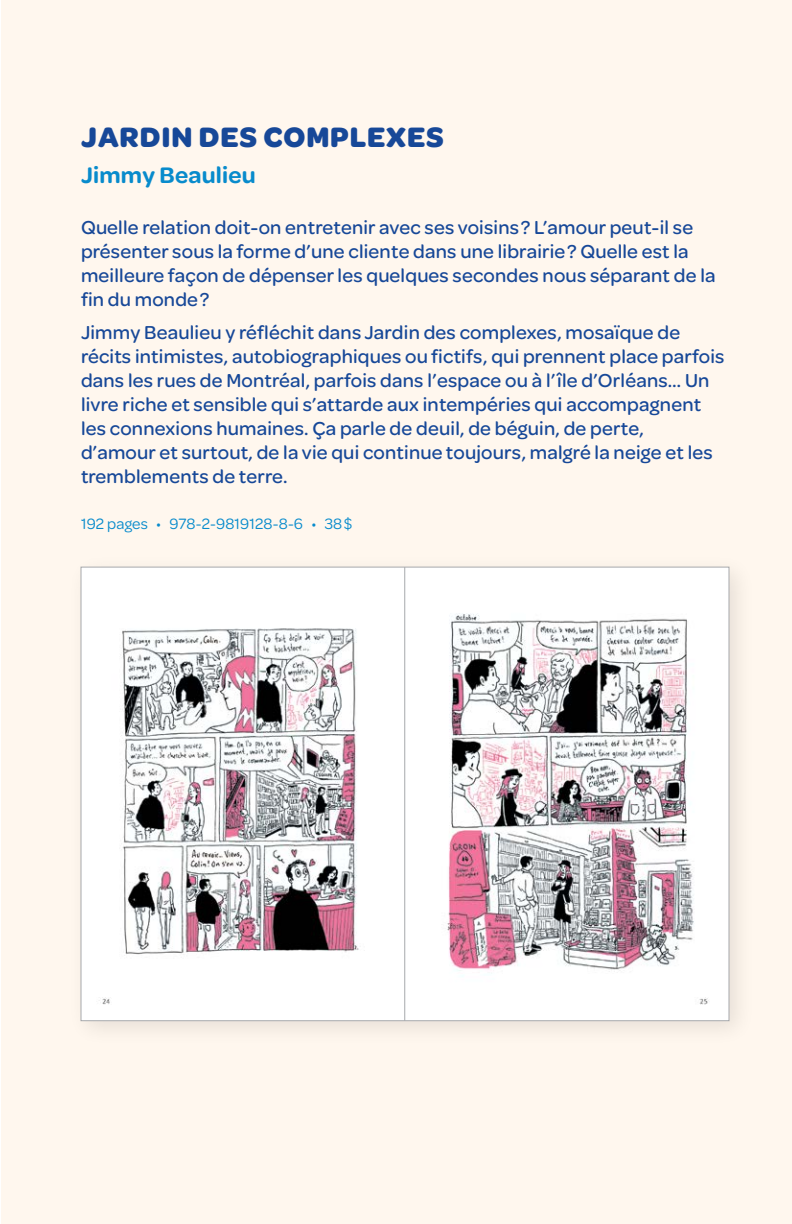
<style>
.page{position:relative;width:792px;height:1224px;background:#fff7ee}
.page>*{position:absolute;margin:0;border:0;box-sizing:border-box;transform-origin:0 0}
.t1{font:700 30px "Omnes";letter-spacing:.03em;color:#174898}
.t2{font:600 24px "Omnes";letter-spacing:.01em;color:#088bcc}
.t3{font:500 20px/24px "Omnes";letter-spacing:.01em;color:#174898}
.t4{font:16px "Omnes";letter-spacing:.01em;color:#088bcc}
</style>
<div class="page">
<div style="left:67px;top:553px;width:689px;height:495px;background:#000;opacity:.1"></div>
<img style="left:83px;top:569px;width:644px;height:450px">
<hr style="left:404px;top:567px;width:1px;height:454px;background:#a7a9ac">
<h1 class="t1" style="left:81px;top:116px;width:364px">JARDIN DES COMPLEXES</h1>
<p class="t2" style="left:81px;top:159px;width:176px">Jimmy Beaulieu</p>
<p class="t3" style="left:81px;top:214px;width:636px">Quelle relation doit-on entretenir avec ses voisins ? L’amour peut-il se présenter sous la forme d’une cliente dans une librairie ? Quelle est la meilleure façon de dépenser les quelques secondes nous séparant de la fin du monde ?</p>
<p class="t3" style="left:81px;top:319px;width:645px">Jimmy Beaulieu y réfléchit dans Jardin des complexes, mosaïque de récits intimistes, autobiographiques ou fictifs, qui prennent place parfois dans les rues de Montréal, parfois dans l’espace ou à l’île d’Orléans… Un livre riche et sensible qui s’attarde aux intempéries qui accompagnent les connexions humaines. Ça parle de deuil, de béguin, de perte,<br>d’amour et surtout, de la vie qui continue toujours, malgré la neige et les tremblements de terre.</p>
<p class="t4" style="left:81px;top:513px;width:273px">192 pages • 978-2-9819128-8-6 • 38 $</p>
</div>
